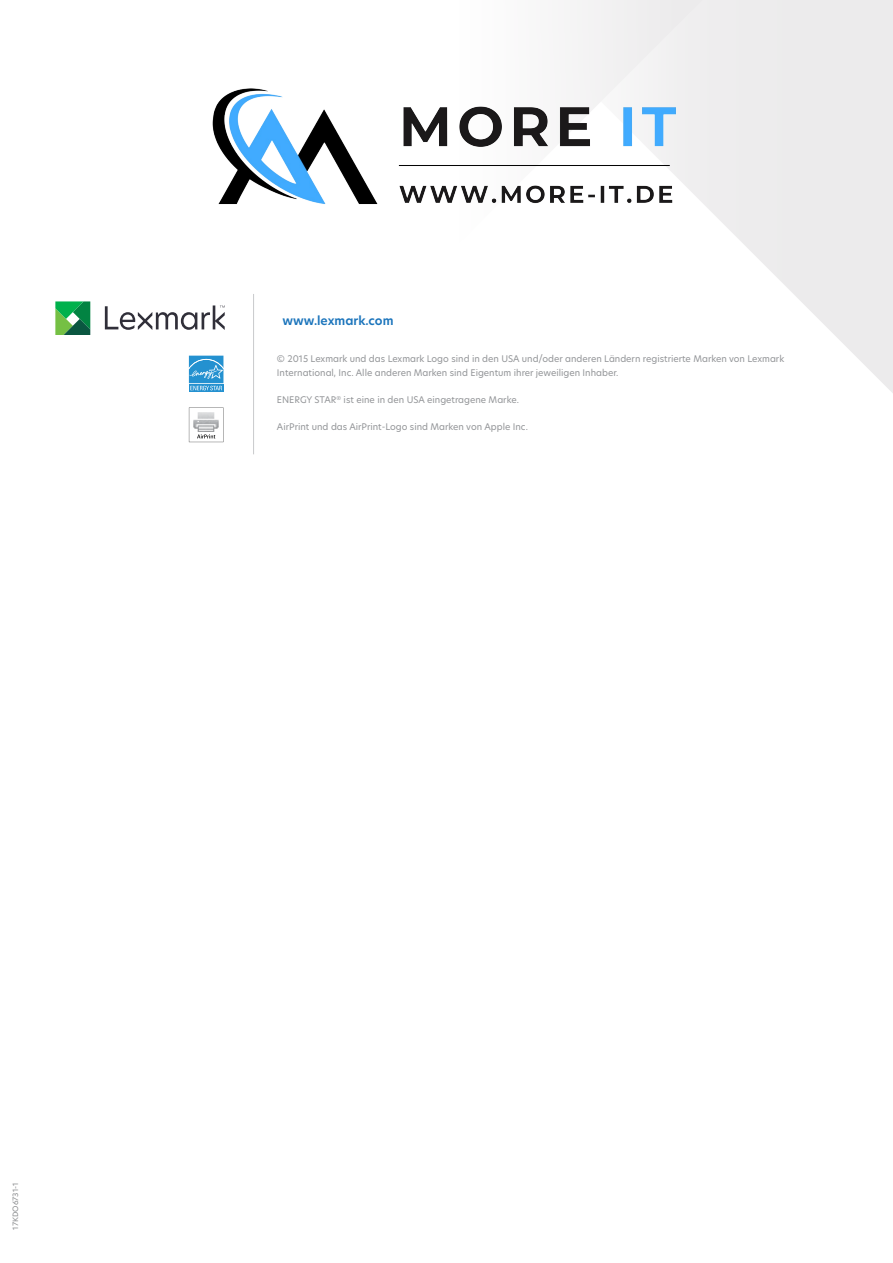
<style>
.page{position:relative;width:893px;height:1263px;background:#fff}
.page>*{position:absolute;margin:0;border:0;box-sizing:border-box;transform-origin:0 0}
.t1{font:600 12px "TP Hero";color:#1c75bc}
.t2{font:9px/13.5px "TP Hero";color:#939598}
.t3{font:7.2px "TP Hero";color:#888a8c}
</style>
<div class="page">
<svg style="left:724px;top:0;width:169px;height:393px"></svg>
<div style="left:570px;top:0;width:154px;height:224px;background:#efeeef"></div>
<svg style="left:189px;top:390px;width:34px;height:2px"></svg>
<svg style="left:189px;top:356px;width:34px;height:34px"></svg>
<svg style="left:105px;top:305px;width:120px;height:25px"></svg>
<svg style="left:55px;top:301px;width:35px;height:34px"></svg>
<hr style="left:253px;top:294px;width:1px;height:160px;background:#c9cacc">
<svg style="left:189px;top:408px;width:34px;height:34px"></svg>
<img style="left:191px;top:411px;width:30px;height:22px">
<img style="left:212px;top:67px;width:487px;height:157px">
<h1 class="t1" style="left:282px;top:312px;width:113px">www.lexmark.com</h1>
<p class="t2" style="left:277px;top:352px;width:509px">© 2015 Lexmark und das Lexmark Logo sind in den USA und/oder anderen Ländern registrierte Marken von Lexmark<br>International, Inc. Alle anderen Marken sind Eigentum ihrer jeweiligen Inhaber.</p>
<p class="t2" style="left:277px;top:393px;width:243px">ENERGY STAR<sup>®</sup> ist eine in den USA eingetragene Marke.</p>
<p class="t2" style="left:277px;top:420px;width:252px">AirPrint und das AirPrint-Logo sind Marken von Apple Inc.</p>
<p class="t3" style="left:10px;top:1230px;width:49px;rotate:-90deg">17KDO6731-1</p>
</div>
